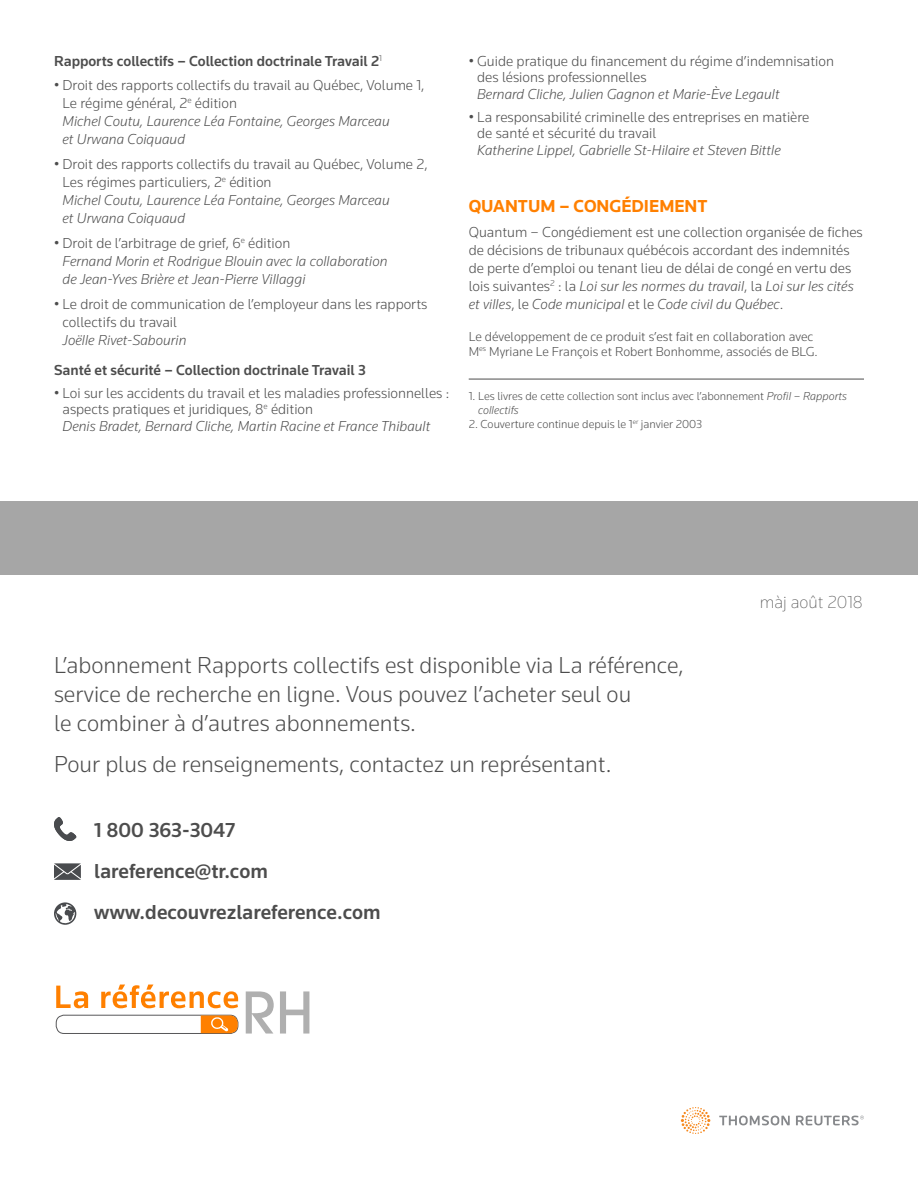
<style>
.page{position:relative;width:918px;height:1188px;background:#fff}
.page>*{position:absolute;margin:0;border:0;box-sizing:border-box;transform-origin:0 0}
.t1{font:300 24px/28.8px "Knowledge";color:#4d4d4d}
.t2{font:500 21px "Knowledge";color:#4d4d4d}
.t3{font:700 18px "Knowledge";color:#ff8000}
.t4{font:200 18px "Knowledge";color:#4d4d4d}
.Default{font:300 15px/18px "Knowledge";color:#4d4d4d}
.Default-2{font:italic 300 15px/18px "Knowledge";color:#4d4d4d}
.t5{font:500 15px "Knowledge";color:#4d4d4d}
.t6{font:300 13.5px/14.9px "Knowledge";color:#4d4d4d}
.Default-3{font:300 12px/14.4px "Knowledge";color:#4d4d4d}
.s1{font-style:italic}
.s2{font-style:normal}
</style>
<div class="page">
<svg style="left:681px;top:1107px;width:29px;height:27px"></svg>
<svg style="left:719px;top:1116px;width:145px;height:9px"></svg>
<svg style="left:54px;top:902px;width:22px;height:23px"></svg>
<svg style="left:54px;top:817px;width:22px;height:24px"></svg>
<svg style="left:54px;top:863px;width:27px;height:17px"></svg>
<div style="left:56px;top:1015px;width:182px;height:19px;border:1px solid #58585a;border-radius:8px"></div>
<svg style="left:201px;top:1015px;width:37px;height:18px"></svg>
<svg style="left:56px;top:986px;width:32px;height:22px"></svg>
<svg style="left:101px;top:985px;width:137px;height:23px"></svg>
<svg style="left:246px;top:991px;width:28px;height:43px"></svg>
<svg style="left:280px;top:991px;width:29px;height:43px"></svg>
<hr style="left:469px;top:379px;width:395px;height:1px;background:#4d4d4d">
<div style="left:0;top:501px;width:918px;height:74px;background:#a6a6a6"></div>
<p class="t5" style="left:54px;top:51px;width:330px">Rapports collectifs – Collection doctrinale Travail 2<sup>1</sup></p>
<p class="Default" style="left:63px;top:76px;width:364px;text-indent:-9px">• Droit des rapports collectifs du travail au Québec, Volume 1, Le régime général, 2<sup>e</sup> édition<br><span class="s1">Michel Coutu, Laurence Léa Fontaine, Georges Marceau<br>et Urwana Coiquaud</span></p>
<p class="Default" style="left:63px;top:155px;width:367px;text-indent:-9px">• Droit des rapports collectifs du travail au Québec, Volume 2, Les régimes particuliers, 2<sup>e</sup> édition<br><span class="s1">Michel Coutu, Laurence Léa Fontaine, Georges Marceau<br>et Urwana Coiquaud</span></p>
<p class="Default-2" style="left:63px;top:234px;width:327px;text-indent:-9px"><span class="s2">• Droit de l’arbitrage de grief, 6</span><sup>e</sup> <span class="s2">édition<br></span>Fernand Morin et Rodrigue Blouin avec la collaboration de Jean-Yves Brière et Jean-Pierre Villaggi</p>
<p class="Default" style="left:63px;top:294px;width:366px;text-indent:-9px">• Le droit de communication de l’employeur dans les rapports collectifs du travail<br><span class="s1">Joëlle Rivet-Sabourin</span></p>
<p class="t5" style="left:54px;top:360px;width:313px">Santé et sécurité – Collection doctrinale Travail 3</p>
<p class="Default" style="left:63px;top:384px;width:388px;line-height:16.5px;text-indent:-9px">• Loi sur les accidents du travail et les maladies professionnelles : aspects pratiques et juridiques, 8<sup>e</sup> édition<br><span class="s1">Denis Bradet, Bernard Cliche, Martin Racine et France Thibault</span></p>
<p class="Default" style="left:477px;top:52px;width:358px;line-height:16.5px;text-indent:-9px">• Guide pratique du financement du régime d’indemnisation des lésions professionnelles<br><span class="s1">Bernard Cliche, Julien Gagnon et Marie-Ève Legault</span></p>
<p class="Default" style="left:477px;top:108px;width:334px;line-height:16.5px;text-indent:-9px">• La responsabilité criminelle des entreprises en matière de santé et sécurité du travail<br><span class="s1">Katherine Lippel, Gabrielle St-Hilaire et Steven Bittle</span></p>
<p class="t3" style="left:469px;top:195px;width:240px">QUANTUM – CONGÉDIEMENT</p>
<p class="Default" style="left:469px;top:223px;width:396px">Quantum – Congédiement est une collection organisée de fiches de décisions de tribunaux québécois accordant des indemnités de perte d’emploi ou tenant lieu de délai de congé en vertu des lois suivantes<sup>2</sup> : la <span class="s1">Loi sur les normes du travail</span>, la <span class="s1">Loi sur les cités et villes</span>, le <span class="s1">Code municipal</span> et le <span class="s1">Code civil du Québec</span>.</p>
<p class="t6" style="left:469px;top:329px;width:351px">Le développement de ce produit s’est fait en collaboration avec<br>M<sup>es</sup> Myriane Le François et Robert Bonhomme, associés de BLG.</p>
<p class="Default-3" style="left:478px;top:388px;width:370px;text-indent:-9px">1. Les livres de cette collection sont inclus avec l’abonnement <span class="s1">Profil – Rapports collectifs</span></p>
<p class="Default-3" style="left:469px;top:417px;width:235px">2. Couverture continue depuis le 1<sup>er</sup> janvier 2003</p>
<p class="t4" style="left:760px;top:591px;width:105px">màj août 2018</p>
<p class="t1" style="left:54px;top:650px;width:631px">L’abonnement Rapports collectifs est disponible via La référence, service de recherche en ligne. Vous pouvez l’acheter seul ou<br>le combiner à d’autres abonnements.</p>
<p class="t1" style="left:54px;top:749px;width:559px">Pour plus de renseignements, contactez un représentant.</p>
<p class="t2" style="left:94px;top:817px;width:143px">1 800 363-3047</p>
<p class="t2" style="left:94px;top:858px;width:175px">lareference@tr.com</p>
<p class="t2" style="left:94px;top:899px;width:288px">www.decouvrezlareference.com</p>
</div>
